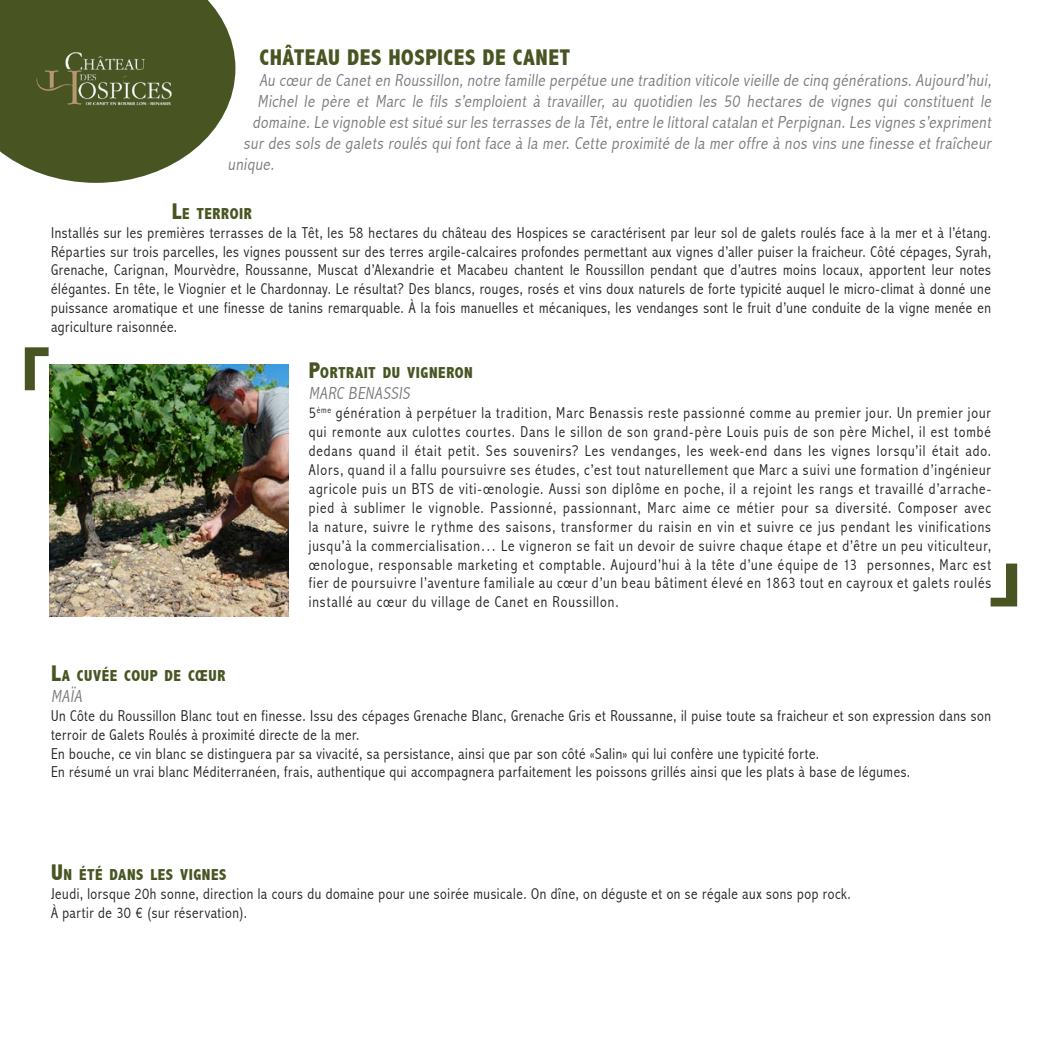
<style>
.page{position:relative;width:1042px;height:1042px;background:#fff}
.page>*{position:absolute;margin:0;border:0;box-sizing:border-box;transform-origin:0 0}
.t1{font:800 condensed 22.75px "Abadi";letter-spacing:.025em;color:#485523}
.t2{font:300 condensed 17.5px "Abadi";color:#787a7d}
.t3{font:800 condensed 15.92px "Abadi";letter-spacing:.035em;color:#485523}
.t4{font:300 condensed 15.75px/18.9px "Abadi";letter-spacing:.035em;color:#231f20;text-align:justify}
.s1{font-size:22.75px}
</style>
<div class="page">
<svg style="left:0;top:0;width:235px;height:183px;background:#616c41"></svg>
<img style="left:50px;top:364px;width:239px;height:252px">
<svg style="left:25px;top:347px;width:24px;height:43px"></svg>
<svg style="left:990px;top:563px;width:27px;height:43px"></svg>
<img style="left:35px;top:50px;width:139px;height:57px">
<hr style="left:1041px;top:732px;width:1px;height:310px;background:#485523">
<hr style="left:1041px;top:0;width:1px;height:766px;background:#b8b9bc">
<div style="left:1031px;top:757px;width:11px;height:9px;background:#fff"></div>
<p class="t1" style="left:259px;top:45px;width:312px">CHÂTEAU DES HOSPICES DE CANET</p>
<p class="t2" style="left:259px;top:70px;width:736px">Au cœur de Canet en Roussillon, notre famille perpétue une tradition viticole vieille de cinq générations. Aujourd’hui,</p>
<p class="t2" style="left:258px;top:91px;width:738px">Michel le père et Marc le fils s’emploient à travailler, au quotidien les 50 hectares de vignes qui constituent le</p>
<p class="t2" style="left:252px;top:112px;width:743px">domaine. Le vignoble est situé sur les terrasses de la Têt, entre le littoral catalan et Perpignan. Les vignes s’expriment</p>
<p class="t2" style="left:244px;top:133px;width:752px">sur des sols de galets roulés qui font face à la mer. Cette proximité de la mer offre à nos vins une finesse et fraîcheur</p>
<p class="t2" style="left:228px;top:154px;width:51px">unique.</p>
<p class="t3" style="left:172px;top:204px;width:34px"><span class="s1">L</span>E TERR</p>
<p class="t3" style="left:230px;top:204px;width:23px">OIR</p>
<p class="t4" style="left:51px;top:223px;width:941px">Installés sur les premières terrasses de la Têt, les 58 hectares du château des Hospices se caractérisent par leur sol de galets roulés face à la mer et à l’étang.<br>Réparties sur trois parcelles, les vignes poussent sur des terres argile-calcaires profondes permettant aux vignes d’aller puiser la fraicheur. Côté cépages, Syrah, Grenache, Carignan, Mourvèdre, Roussanne, Muscat d’Alexandrie et Macabeu chantent le Roussillon pendant que d’autres moins locaux, apportent leur notes élégantes. En tête, le Viognier et le Chardonnay. Le résultat? Des blancs, rouges, rosés et vins doux naturels de forte typicité auquel le micro-climat à donné une puissance aromatique et une finesse de tanins remarquable. À la fois manuelles et mécaniques, les vendanges sont le fruit d’une conduite de la vigne menée en agriculture raisonnée.</p>
<p class="t3" style="left:309px;top:364px;width:31px"><span class="s1">P</span>ORTRA</p>
<p class="t3" style="left:364px;top:364px;width:110px">IT DU VIGNERON</p>
<p class="t2" style="left:309px;top:383px;width:105px">MARC BENASSIS</p>
<p class="t4" style="left:309px;top:403px;width:684px">5<sup>ème</sup> génération à perpétuer la tradition, Marc Benassis reste passionné comme au premier jour. Un premier jour qui remonte aux culottes courtes. Dans le sillon de son grand-père Louis puis de son père Michel, il est tombé dedans quand il était petit. Ses souvenirs? Les vendanges, les week-end dans les vignes lorsqu’il était ado.<br>Alors, quand il a fallu poursuivre ses études, c’est tout naturellement que Marc a suivi une formation d’ingénieur agricole puis un BTS de viti-œnologie. Aussi son diplôme en poche, il a rejoint les rangs et travaillé d’arrache&shy;pied à sublimer le vignoble. Passionné, passionnant, Marc aime ce métier pour sa diversité. Composer avec la nature, suivre le rythme des saisons, transformer du raisin en vin et suivre ce jus pendant les vinifications jusqu’à la commercialisation… Le vigneron se fait un devoir de suivre chaque étape et d’être un peu viticulteur, œnologue, responsable marketing et comptable. Aujourd’hui à la tête d’une équipe de 13 personnes, Marc est fier de poursuivre l’aventure familiale au cœur d’un beau bâtiment élevé en 1863 tout en cayroux et galets roulés installé au cœur du village de Canet en Roussillon.</p>
<p class="t3" style="left:51px;top:666px;width:167px"><span class="s1">L</span>A CUVÉE COUP DE CŒUR</p>
<p class="t2" style="left:51px;top:686px;width:35px">MAÏA</p>
<p class="t4" style="left:51px;top:706px;width:941px">Un Côte du Roussillon Blanc tout en finesse. Issu des cépages Grenache Blanc, Grenache Gris et Roussanne, il puise toute sa fraicheur et son expression dans son terroir de Galets Roulés à proximité directe de la mer.</p>
<p class="t4" style="left:51px;top:744px;width:769px">En bouche, ce vin blanc se distinguera par sa vivacité, sa persistance, ainsi que par son côté «Salin» qui lui confère une typicité forte.</p>
<p class="t4" style="left:51px;top:763px;width:860px">En résumé un vrai blanc Méditerranéen, frais, authentique qui accompagnera parfaitement les poissons grillés ainsi que les plats à base de légumes.</p>
<p class="t3" style="left:51px;top:866px;width:177px"><span class="s1">U</span>N ÉTÉ DANS LES VIGNES</p>
<p class="t4" style="left:51px;top:884px;width:801px">Jeudi, lorsque 20h sonne, direction la cours du domaine pour une soirée musicale. On dîne, on déguste et on se régale aux sons pop rock.</p>
<p class="t4" style="left:51px;top:903px;width:197px">À partir de 30 € (sur réservation).</p>
</div>
